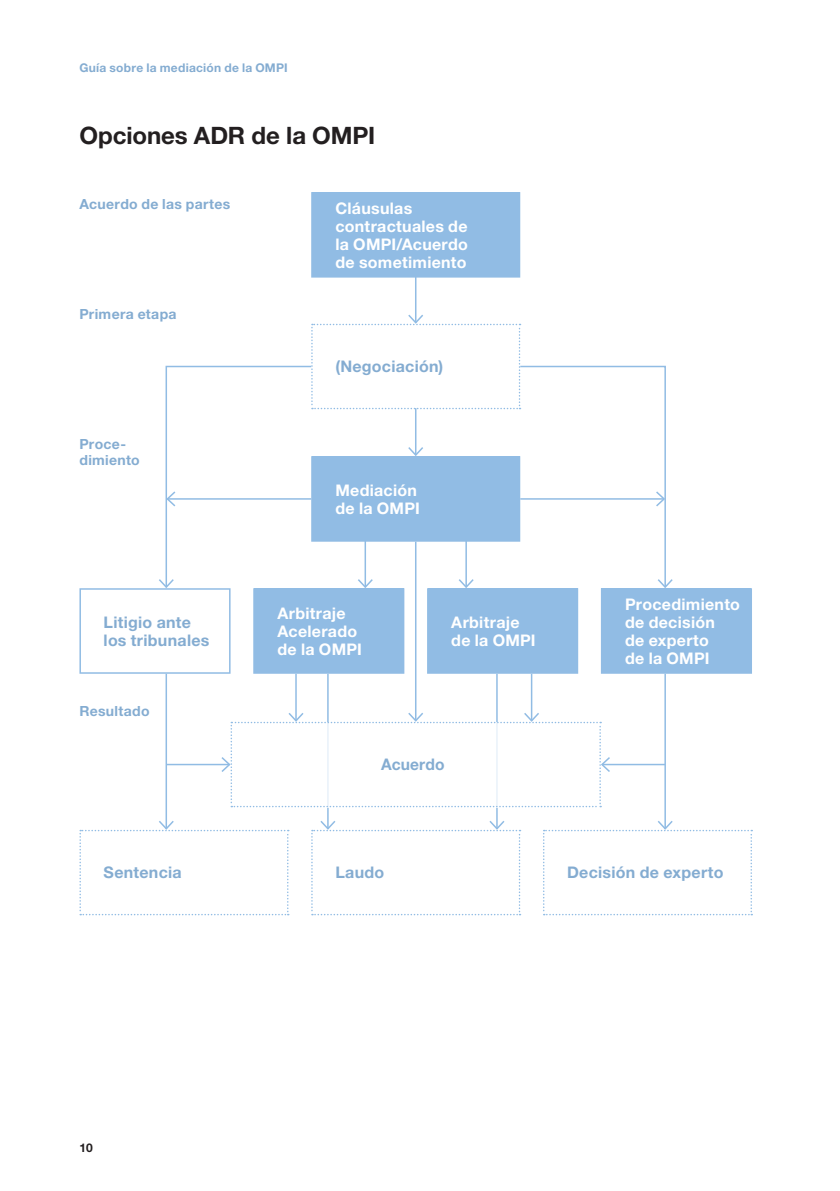
<style>
.page{position:relative;width:840px;height:1191px;background:#fff}
.page>*{position:absolute;margin:0;border:0;box-sizing:border-box;transform-origin:0 0}
.title_M_helv{font:700 24px "Helvetica Neue LT Std";letter-spacing:-.005em;color:#231f20}
.table_8pt_bold{font:700 16px/18px "Helvetica Neue LT Std";letter-spacing:.015em;color:#fff}
.table_8pt_bold-2{font:700 16px/18px "Helvetica Neue LT Std";letter-spacing:.015em;color:#84acd1}
.note{font:700 14px/16px "Helvetica Neue LT Std";letter-spacing:.02em;color:#84acd1}
.t1{font:700 12px "Helvetica Neue LT Std";letter-spacing:.02em;color:#84acd1}
.t2{font:700 12px "Helvetica Neue LT Std";color:#231f20}
</style>
<div class="page">
<div style="left:312px;top:193px;width:207px;height:84px;background:#91bce4"></div>
<div style="left:311px;top:192px;width:209px;height:86px;border:2px solid #91bce4"></div>
<div style="left:254px;top:589px;width:149px;height:84px;background:#91bce4"></div>
<div style="left:253px;top:588px;width:151px;height:86px;border:2px solid #91bce4"></div>
<div style="left:79px;top:588px;width:151px;height:86px;border:2px solid #91bce4"></div>
<div style="left:427px;top:589px;width:150px;height:84px;background:#91bce4"></div>
<div style="left:427px;top:588px;width:151px;height:86px;border:2px solid #91bce4"></div>
<div style="left:601px;top:589px;width:149px;height:84px;background:#91bce4"></div>
<div style="left:600px;top:588px;width:151px;height:86px;border:2px solid #91bce4"></div>
<hr style="left:415px;top:542px;width:1px;height:178px;background:#91bce4">
<hr style="left:415px;top:276px;width:1px;height:47px;background:#91bce4">
<hr style="left:601px;top:764px;width:63px;height:1px;background:#91bce4">
<hr style="left:664px;top:674px;width:1px;height:154px;background:#91bce4">
<svg style="left:543px;top:819px;width:208px;height:96px"></svg>
<hr style="left:530px;top:674px;width:2px;height:46px;background:#91bce4">
<hr style="left:295px;top:674px;width:1px;height:46px;background:#91bce4">
<hr style="left:165px;top:674px;width:2px;height:154px;background:#91bce4">
<svg style="left:79px;top:819px;width:209px;height:96px"></svg>
<hr style="left:327px;top:674px;width:1px;height:154px;background:#91bce4">
<hr style="left:496px;top:674px;width:1px;height:154px;background:#91bce4">
<svg style="left:311px;top:819px;width:209px;height:96px"></svg>
<hr style="left:166px;top:764px;width:63px;height:1px;background:#91bce4">
<svg style="left:220px;top:711px;width:391px;height:96px"></svg>
<svg style="left:157px;top:313px;width:517px;height:276px"></svg>
<p class="t1" style="left:79px;top:60px;width:210px">Guía sobre la mediación de la OMPI</p>
<p class="title_M_helv" style="left:79px;top:121px;width:297px">Opciones ADR de la OMPI</p>
<p class="note" style="left:79px;top:196px;width:152px">Acuerdo de las partes</p>
<p class="table_8pt_bold" style="left:335px;top:198px;width:134px">Cláusulas contractuales de la OMPI/Acuerdo de sometimiento</p>
<p class="note" style="left:79px;top:305px;width:99px">Primera etapa</p>
<p class="note" style="left:79px;top:436px;width:62px">Proce&shy;dimiento</p>
<p class="table_8pt_bold-2" style="left:335px;top:357px;width:109px">(Negociación)</p>
<p class="table_8pt_bold" style="left:335px;top:480px;width:86px">Mediación de la OMPI</p>
<p class="table_8pt_bold" style="left:277px;top:603px;width:86px">Arbitraje<br>Acelerado de la OMPI</p>
<p class="table_8pt_bold-2" style="left:104px;top:612px;width:107px">Litigio ante los tribunales</p>
<p class="table_8pt_bold" style="left:451px;top:612px;width:86px">Arbitraje de la OMPI</p>
<p class="note" style="left:79px;top:703px;width:72px">Resultado</p>
<p class="table_8pt_bold-2" style="left:381px;top:755px;width:65px">Acuerdo</p>
<p class="table_8pt_bold" style="left:624px;top:594px;width:116px">Procedimiento de decisión<br>de experto<br>de la OMPI</p>
<p class="table_8pt_bold-2" style="left:104px;top:863px;width:80px">Sentencia</p>
<p class="table_8pt_bold-2" style="left:335px;top:863px;width:50px">Laudo</p>
<p class="table_8pt_bold-2" style="left:567px;top:863px;width:158px">Decisión de experto</p>
<p class="t2" style="left:79px;top:1140px;width:15px">10</p>
</div>
